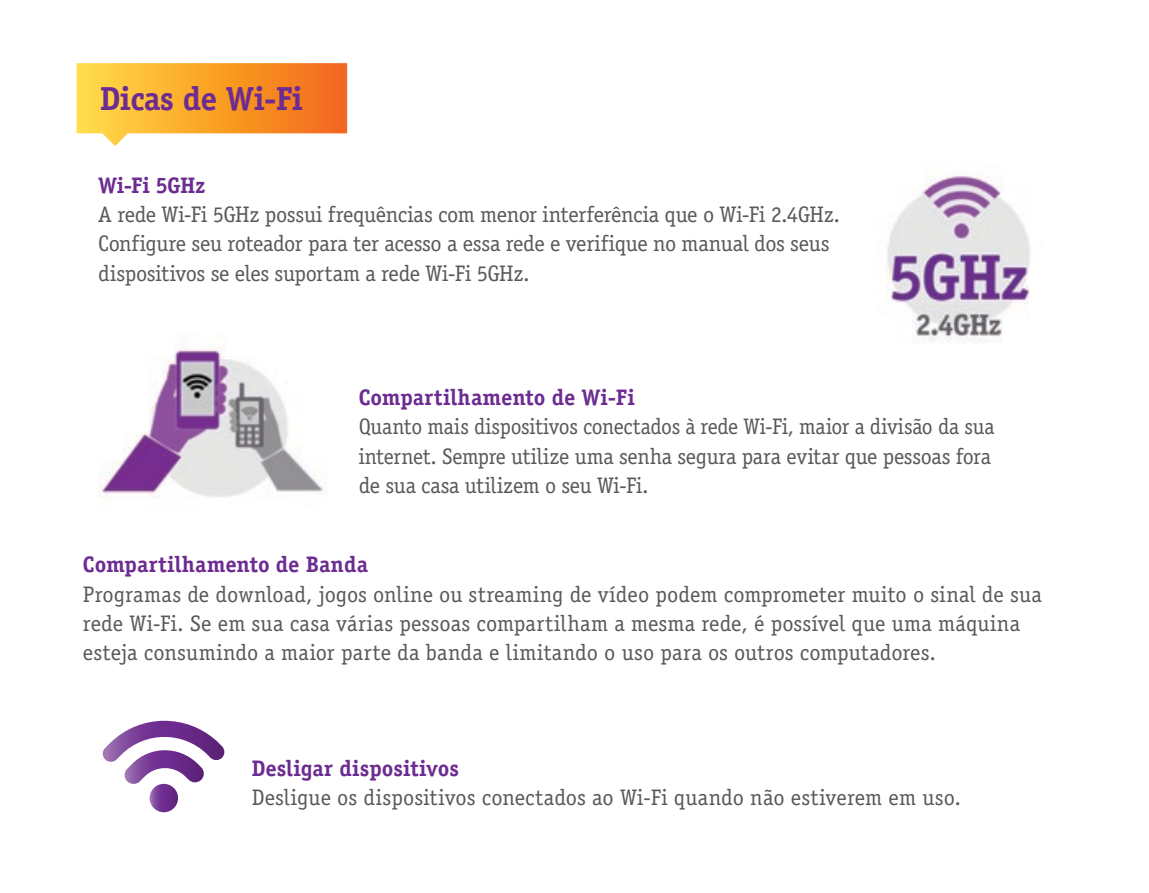
<style>
.page{position:relative;width:1149px;height:893px;background:#fff}
.page>*{position:absolute;margin:0;border:0;box-sizing:border-box;transform-origin:0 0}
.t1{font:700 33.3px "Officina Serif Std";letter-spacing:-.02em;color:#6d2c91}
.t2{font:22.5px/29.2px "Officina Serif Std";letter-spacing:-.005em;color:#58595b}
.t3{font:700 22.5px "Officina Serif Std";color:#6d2c91}
</style>
<div class="page">
<svg style="left:77px;top:63px;width:270px;height:83px;background:#fab04b"></svg>
<img style="left:886px;top:175px;width:145px;height:168px">
<img style="left:98px;top:347px;width:225px;height:152px">
<svg style="left:150px;top:784px;width:28px;height:28px"></svg>
<svg style="left:102px;top:721px;width:123px;height:64px"></svg>
<h1 class="t1" style="left:100px;top:78px;width:204px">Dicas de Wi-Fi</h1>
<p class="t3" style="left:98px;top:171px;width:109px">Wi-Fi 5GHz</p>
<p class="t2" style="left:98px;top:200px;width:743px">A rede Wi-Fi 5GHz possui frequências com menor interferência que o Wi-Fi 2.4GHz.<br>Configure seu roteador para ter acesso a essa rede e verifique no manual dos seus dispositivos se eles suportam a rede Wi-Fi 5GHz.</p>
<p class="t3" style="left:358px;top:383px;width:278px">Compartilhamento de Wi-Fi</p>
<p class="t2" style="left:358px;top:412px;width:637px">Quanto mais dispositivos conectados à rede Wi-Fi, maior a divisão da sua internet. Sempre utilize uma senha segura para evitar que pessoas fora de sua casa utilizem o seu Wi-Fi.</p>
<p class="t3" style="left:83px;top:551px;width:286px">Compartilhamento de Banda</p>
<p class="t2" style="left:83px;top:579px;width:960px">Programas de download, jogos online ou streaming de vídeo podem comprometer muito o sinal de sua rede Wi-Fi. Se em sua casa várias pessoas compartilham a mesma rede, é possível que uma máquina esteja consumindo a maior parte da banda e limitando o uso para os outros computadores.</p>
<p class="t3" style="left:252px;top:754px;width:209px">Desligar dispositivos</p>
<p class="t2" style="left:252px;top:783px;width:710px">Desligue os dispositivos conectados ao Wi-Fi quando não estiverem em uso.</p>
</div>
